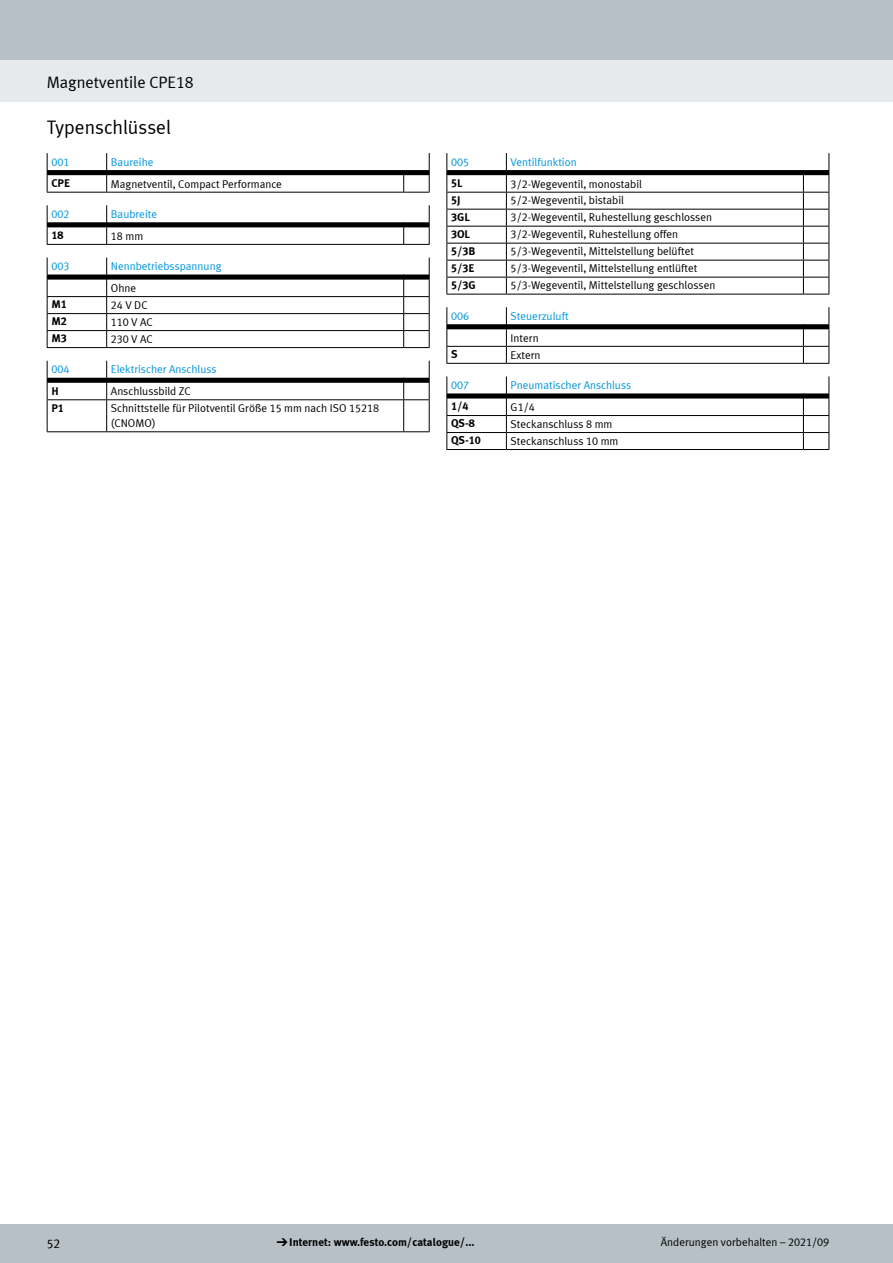
<style>
.page{position:relative;width:893px;height:1263px;background:#fff}
.page>*{position:absolute;margin:0;border:0;box-sizing:border-box;transform-origin:0 0}
.FES_title_section{font:19.5px "Meta Plus LF";color:#000}
.FES_title_family{font:16.5px "Meta Plus LF";color:#000}
.t1{font:12.75px "Meta Plus LF";color:#000}
.t2{font:11.25px/15px "Meta Plus LF";color:#000}
.t3{font:11.25px/21.6px "Meta Plus LF";color:#0095db}
.t4{font:700 11.25px "Meta Plus LF";color:#000}
.s1{color:#000}
.s2{font-family:"Meto Pict 182";font-weight:400}
</style>
<div class="page">
<div style="left:0;top:1225px;width:893px;height:38px;background:#b6c0c6"></div>
<div style="left:0;top:60px;width:893px;height:42px;background:#e7eaec"></div>
<div style="left:0;top:0;width:893px;height:60px;background:#b6c0c6"></div>
<svg style="left:47px;top:153px;width:383px;height:40px"></svg>
<svg style="left:47px;top:205px;width:383px;height:40px"></svg>
<svg style="left:47px;top:257px;width:383px;height:91px"></svg>
<hr style="left:47px;top:400px;width:1px;height:31px;background:#000">
<hr style="left:47px;top:431px;width:60px;height:1px;background:#000">
<hr style="left:106px;top:400px;width:1px;height:31px;background:#000">
<hr style="left:107px;top:431px;width:297px;height:1px;background:#000">
<svg style="left:47px;top:361px;width:383px;height:39px"></svg>
<hr style="left:403px;top:400px;width:1px;height:31px;background:#000">
<hr style="left:429px;top:400px;width:1px;height:31px;background:#000">
<svg style="left:404px;top:431px;width:26px;height:1px"></svg>
<svg style="left:446px;top:153px;width:383px;height:142px"></svg>
<svg style="left:446px;top:307px;width:383px;height:57px"></svg>
<svg style="left:446px;top:376px;width:383px;height:74px"></svg>
<p class="FES_title_family" style="left:47px;top:73px;width:148px">Magnetventile CPE18</p>
<p class="FES_title_section" style="left:47px;top:116px;width:126px">Typenschlüssel</p>
<p class="t3" style="left:51px;top:151px;width:20px">001</p>
<p class="t3" style="left:111px;top:151px;width:44px">Baureihe</p>
<p class="t4" style="left:51px;top:176px;width:20px">CPE</p>
<p class="t2" style="left:111px;top:176px;width:173px">Magnetventil, Compact Performance</p>
<p class="t3" style="left:51px;top:203px;width:20px">002</p>
<p class="t3" style="left:111px;top:203px;width:48px">Baubreite</p>
<p class="t4" style="left:51px;top:228px;width:14px">18</p>
<p class="t2" style="left:111px;top:228px;width:34px">18 mm</p>
<p class="t3" style="left:51px;top:255px;width:20px">003</p>
<p class="t3" style="left:111px;top:255px;width:112px">Nennbetriebsspannung<br><span class="s1">Ohne</span></p>
<p class="t4" style="left:51px;top:297px;width:17px">M1</p>
<p class="t2" style="left:111px;top:297px;width:38px">24 V DC</p>
<p class="t4" style="left:51px;top:314px;width:17px">M2</p>
<p class="t2" style="left:111px;top:314px;width:43px">110 V AC</p>
<p class="t4" style="left:51px;top:331px;width:17px">M3</p>
<p class="t2" style="left:111px;top:331px;width:43px">230 V AC</p>
<p class="t3" style="left:51px;top:358px;width:20px">004</p>
<p class="t3" style="left:111px;top:358px;width:107px">Elektrischer Anschluss</p>
<p class="t4" style="left:51px;top:383px;width:9px">H</p>
<p class="t2" style="left:111px;top:383px;width:81px">Anschlussbild ZC</p>
<p class="t4" style="left:51px;top:400px;width:14px">P1</p>
<p class="t2" style="left:111px;top:400px;width:270px">Schnittstelle für Pilotventil Größe 15 mm nach ISO 15218 (CNOMO)</p>
<p class="t3" style="left:451px;top:151px;width:20px">005</p>
<p class="t3" style="left:511px;top:151px;width:68px">Ventilfunktion</p>
<p class="t4" style="left:451px;top:176px;width:13px">5L</p>
<p class="t2" style="left:511px;top:176px;width:133px">3/2-Wegeventil, monostabil</p>
<p class="t4" style="left:451px;top:193px;width:11px">5J</p>
<p class="t2" style="left:511px;top:193px;width:115px">5/2-Wegeventil, bistabil</p>
<p class="t4" style="left:451px;top:210px;width:20px">3GL</p>
<p class="t2" style="left:511px;top:210px;width:203px">3/2-Wegeventil, Ruhestellung geschlossen</p>
<p class="t4" style="left:451px;top:227px;width:20px">3OL</p>
<p class="t2" style="left:511px;top:227px;width:169px">3/2-Wegeventil, Ruhestellung offen</p>
<p class="t4" style="left:451px;top:244px;width:26px">5/3B</p>
<p class="t2" style="left:511px;top:244px;width:185px">5/3-Wegeventil, Mittelstellung belüftet</p>
<p class="t4" style="left:451px;top:261px;width:25px">5/3E</p>
<p class="t2" style="left:511px;top:261px;width:188px">5/3-Wegeventil, Mittelstellung entlüftet</p>
<p class="t4" style="left:451px;top:278px;width:26px">5/3G</p>
<p class="t2" style="left:511px;top:278px;width:206px">5/3-Wegeventil, Mittelstellung geschlossen</p>
<p class="t3" style="left:451px;top:305px;width:20px">006</p>
<p class="t3" style="left:511px;top:305px;width:59px">Steuerzuluft<br><span class="s1">Intern</span></p>
<p class="t4" style="left:451px;top:347px;width:8px">S</p>
<p class="t2" style="left:511px;top:347px;width:31px">Extern</p>
<p class="t3" style="left:451px;top:374px;width:20px">007</p>
<p class="t3" style="left:511px;top:374px;width:122px">Pneumatischer Anschluss</p>
<p class="t4" style="left:451px;top:399px;width:19px">1/4</p>
<p class="t2" style="left:511px;top:399px;width:26px">G1/4</p>
<p class="t4" style="left:451px;top:416px;width:25px">QS-8</p>
<p class="t2" style="left:511px;top:416px;width:103px">Steckanschluss 8 mm</p>
<p class="t4" style="left:451px;top:433px;width:31px">QS-10</p>
<p class="t2" style="left:511px;top:433px;width:109px">Steckanschluss 10 mm</p>
<p class="t1" style="left:47px;top:1235px;width:15px">52</p>
<p class="t4" style="left:276px;top:1235px;width:199px"><span class="s2">d</span>Internet: www.festo.com/catalogue/...</p>
<p class="t2" style="left:661px;top:1235px;width:170px">Änderungen vorbehalten – 2021/09</p>
</div>
